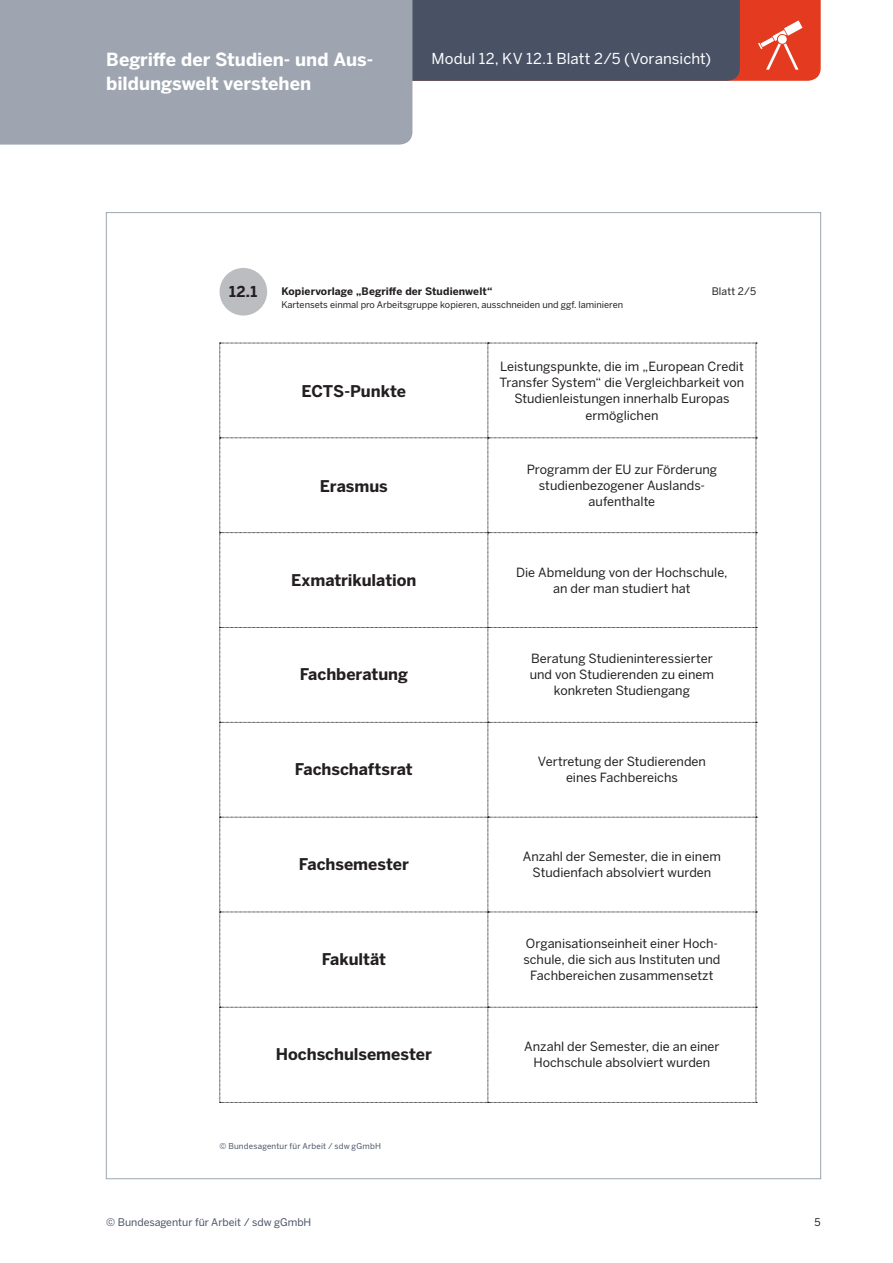
<style>
.page{position:relative;width:893px;height:1263px;background:#fff}
.page>*{position:absolute;margin:0;border:0;box-sizing:border-box;transform-origin:0 0}
.t1{font:700 18px "Benton Sans";letter-spacing:-.005em;color:#fff}
.t2{font:700 16.05px "Benton Sans";letter-spacing:-.005em;color:#231f20}
.t3{font:15px "Benton Sans";letter-spacing:.005em;color:#fff}
.t4{font:700 14.85px "Benton Sans";color:#231f20}
.t5{font:12.6px/16px "Benton Sans";color:#231f20;text-align:center}
.t6{font:10.5px "Benton Sans";color:#495265}
.t7{font:10.5px "Benton Sans";color:#231f20}
.t8{font:700 10.35px "Benton Sans";letter-spacing:.005em;color:#231f20}
.t9{font:10.35px "Benton Sans";letter-spacing:.01em;color:#231f20}
.t10{font:9.15px "Benton Sans";color:#231f20}
.t11{font:8.1px "Benton Sans";letter-spacing:.02em;color:#495265}
</style>
<div class="page">
<div style="left:740px;top:0;width:81px;height:81px;background:#e43b20"></div>
<div style="left:412px;top:0;width:328px;height:81px;background:#495265"></div>
<div style="left:0;top:0;width:412px;height:145px;background:#9ea5b0"></div>
<svg style="left:758px;top:21px;width:44px;height:49px"></svg>
<div style="left:220px;top:268px;width:47px;height:48px;background:#bcbdc0;border-radius:50%"></div>
<svg style="left:220px;top:343px;width:537px;height:760px"></svg>
<h1 class="t1" style="left:106px;top:49px;width:268px">Begriffe der Studien- und Aus-</h1>
<p class="t3" style="left:432px;top:50px;width:281px">Modul 12, KV 12.1 Blatt 2/5 (Voransicht)</p>
<h1 class="t1" style="left:106px;top:73px;width:206px">bildungswelt verstehen</h1>
<p class="t4" style="left:229px;top:282px;width:30px">12.1</p>
<p class="t8" style="left:281px;top:285px;width:213px">Kopiervorlage „Begriffe der Studienwelt“</p>
<p class="t10" style="left:281px;top:299px;width:343px">Kartensets einmal pro Arbeitsgruppe kopieren, ausschneiden und ggf. laminieren</p>
<p class="t9" style="left:712px;top:285px;width:46px">Blatt 2/5</p>
<p class="t2" style="left:301px;top:381px;width:106px">ECTS-Punkte</p>
<p class="t2" style="left:320px;top:476px;width:69px">Erasmus</p>
<p class="t5" style="left:500px;top:359px;width:246px">Leistungspunkte, die im „European Credit Transfer System“ die Vergleichbarkeit von Studienleistungen innerhalb Europas ermöglichen</p>
<p class="t5" style="left:527px;top:462px;width:192px">Programm der EU zur Förderung studienbezogener Auslands&shy;aufenthalte</p>
<p class="t2" style="left:291px;top:570px;width:127px">Exmatrikulation</p>
<p class="t5" style="left:516px;top:564px;width:213px">Die Abmeldung von der Hochschule, an der man studiert hat</p>
<p class="t2" style="left:300px;top:664px;width:110px">Fachberatung</p>
<p class="t5" style="left:530px;top:650px;width:186px">Beratung Studieninteressierter und von Studierenden zu einem konkreten Studiengang</p>
<p class="t2" style="left:295px;top:759px;width:119px">Fachschaftsrat</p>
<p class="t5" style="left:538px;top:753px;width:170px">Vertretung der Studierenden eines Fachbereichs</p>
<p class="t2" style="left:299px;top:854px;width:111px">Fachsemester</p>
<p class="t5" style="left:523px;top:848px;width:199px">Anzahl der Semester, die in einem<br>Studienfach absolviert wurden</p>
<p class="t2" style="left:322px;top:949px;width:66px">Fakultät</p>
<p class="t5" style="left:523px;top:935px;width:199px">Organisationseinheit einer Hoch&shy;schule, die sich aus Instituten und<br>Fachbereichen zusammensetzt</p>
<p class="t2" style="left:276px;top:1044px;width:157px">Hochschulsemester</p>
<p class="t5" style="left:524px;top:1038px;width:197px">Anzahl der Semester, die an einer<br>Hochschule absolviert wurden</p>
<p class="t11" style="left:220px;top:1141px;width:163px">© Bundesagentur für Arbeit / sdw gGmbH</p>
<p class="t6" style="left:106px;top:1216px;width:207px">© Bundesagentur für Arbeit / sdw gGmbH</p>
<p class="t7" style="left:814px;top:1216px;width:8px">5</p>
</div>
